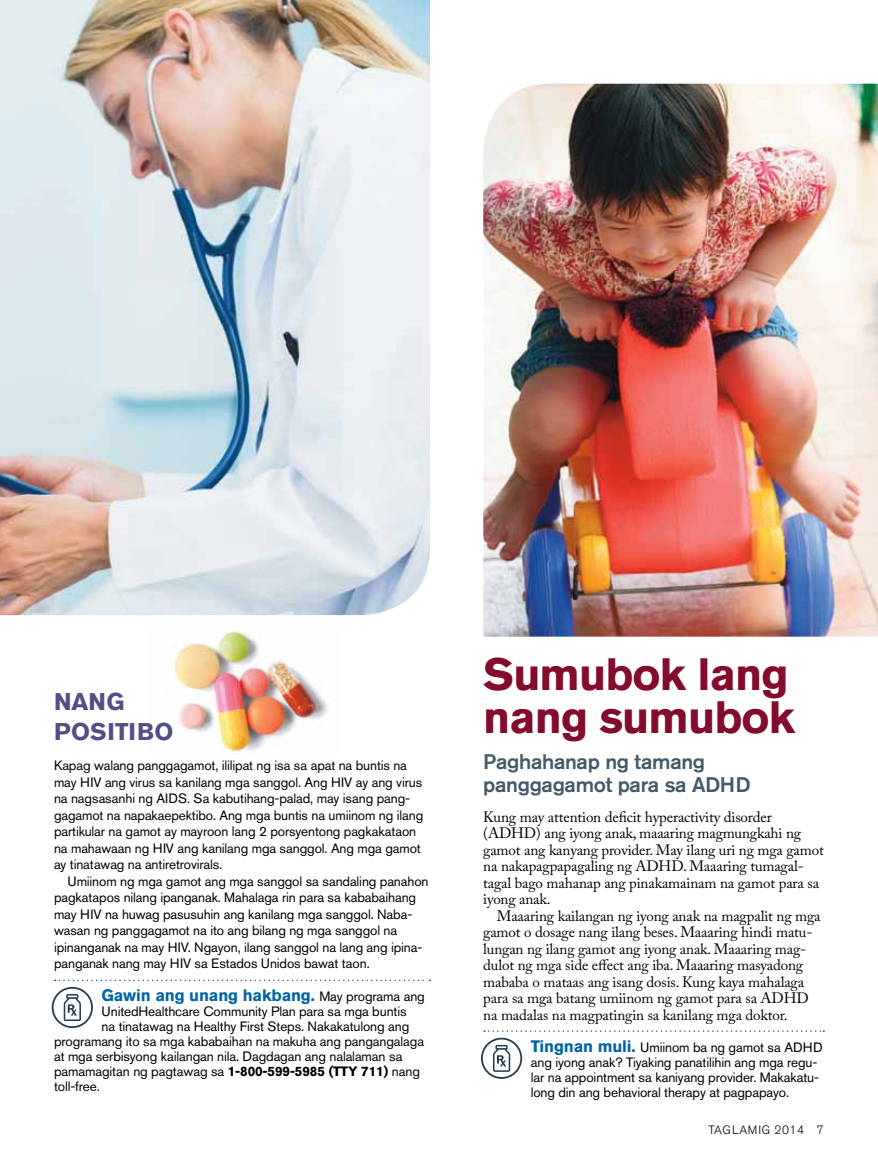
<style>
.page{position:relative;width:878px;height:1161px;background:#fff}
.page>*{position:absolute;margin:0;border:0;box-sizing:border-box;transform-origin:0 0}
.t1{font:700 45px/43.5px "Akzidenz Grotesk BE";letter-spacing:-.02em;color:#830b2c}
.t2{font:700 24px/30px "Akzidenz Grotesk BE";letter-spacing:.02em;color:#524e86}
.t3{font:500 21px/22.5px "Akzidenz Grotesk BE";letter-spacing:-.015em;color:#425a69}
.t4{font:700 16.5px "Akzidenz Grotesk BE";letter-spacing:-.01em;color:#0065a4}
.t5{font:15px/16.5px "Adobe Caslon Pro";letter-spacing:-.01em;color:#000}
.t6{font:13.5px/16.5px "Akzidenz Grotesk BE";letter-spacing:-.01em;color:#000}
.t7{font:300 12px "Akzidenz Grotesk BE";letter-spacing:.045em;color:#000}
.s1{font-weight:400;font-size:13.5px;color:#000}
.s2{font-weight:700}
.s3{font-weight:700;font-size:16.5px;color:#0065a4}
</style>
<div class="page">
<img style="left:172px;top:628px;width:156px;height:127px">
<img style="left:483px;top:84px;width:395px;height:553px">
<svg style="left:484px;top:1030px;width:340px;height:2px"></svg>
<svg style="left:481px;top:1038px;width:41px;height:41px"></svg>
<img style="left:0;top:0;width:430px;height:615px">
<svg style="left:55px;top:980px;width:375px;height:1px"></svg>
<svg style="left:52px;top:987px;width:41px;height:41px"></svg>
<h2 class="t2" style="left:54px;top:687px;width:121px">Nang<br>Pos itibo</h2>
<p class="t6" style="left:54px;top:757px;width:371px">Kapag walang panggagamot, ililipat ng isa sa apat na buntis na may HIV ang virus sa kanilang mga sanggol. Ang HIV ay ang virus na nagsasanhi ng AIDS. Sa kabutihang-palad, may isang pang&shy;gagamot na napakaepektibo. Ang mga buntis na umiinom ng ilang partikular na gamot ay mayroon lang 2 porsyentong pagkakataon na mahawaan ng HIV ang kanilang mga sanggol. Ang mga gamot ay tinatawag na antiretrovirals.</p>
<p class="t6" style="left:54px;top:873px;width:376px;text-indent:14px">Umiinom ng mga gamot ang mga sanggol sa sandaling panahon pagkatapos nilang ipanganak. Mahalaga rin para sa kababaihang may HIV na huwag pasusuhin ang kanilang mga sanggol. Naba&shy;wasan ng panggagamot na ito ang bilang ng mga sanggol na ipinanganak na may HIV. Ngayon, ilang sanggol na lang ang ipina&shy;panganak nang may HIV sa Estados Unidos bawat taon.</p>
<p class="t4" style="left:102px;top:985px;width:325px">Gawin ang unang hakbang. <span class="s1">May programa ang</span></p>
<p class="t6" style="left:102px;top:1003px;width:306px">UnitedHealthcare Community Plan para sa mga buntis</p>
<p class="t6" style="left:102px;top:1018px;width:309px">na tinatawag na Healthy First Steps. Nakakatulong ang</p>
<p class="t6" style="left:54px;top:1033px;width:371px">programang ito sa mga kababaihan na makuha ang pangangalaga</p>
<p class="t6" style="left:54px;top:1048px;width:350px">at mga serbisyong kailangan nila. Dagdagan ang nalalaman sa</p>
<p class="t6" style="left:54px;top:1063px;width:367px">pamamagitan ng pagtawag sa <span class="s2">1-800-599-5985 (TTY 711)</span> nang</p>
<p class="t6" style="left:54px;top:1078px;width:47px">toll-free.</p>
<h1 class="t1" style="left:483px;top:652px;width:313px">Sumubok lang nang sumubok</h1>
<h3 class="t3" style="left:483px;top:750px;width:269px">Paghahanap ng tamang panggagamot para sa ADHD</h3>
<p class="t5" style="left:483px;top:808px;width:342px">Kung may attention deficit hyperactivity disorder (ADHD) ang iyong anak, maaaring magmungkahi ng gamot ang kanyang provider. May ilang uri ng mga gamot na nakapagpapagaling ng ADHD. Maaaring tumagal&shy;tagal bago mahanap ang pinakamainam na gamot para sa iyong anak.</p>
<p class="t5" style="left:483px;top:907px;width:339px;text-indent:14px">Maaaring kailangan ng iyong anak na magpalit ng mga gamot o dosage nang ilang beses. Maaaring hindi matu&shy;lungan ng ilang gamot ang iyong anak. Maaaring mag&shy;dulot ng mga side effect ang iba. Maaaring masyadong mababa o mataas ang isang dosis. Kung kaya mahalaga para sa mga batang umiinom ng gamot para sa ADHD na madalas na magpatingin sa kanilang mga doktor.</p>
<p class="t6" style="left:530px;top:1039px;width:293px;line-height:15px"><span class="s3">Tingnan muli.</span> Umiinom ba ng gamot sa ADHD ang iyong anak? Tiyaking panatilihin ang mga regu&shy;lar na appointment sa kaniyang provider. Makakatu&shy;long din ang behavioral therapy at pagpapayo.</p>
<p class="t7" style="left:708px;top:1123px;width:117px">TAGLAMIG 2014 7</p>
</div>
